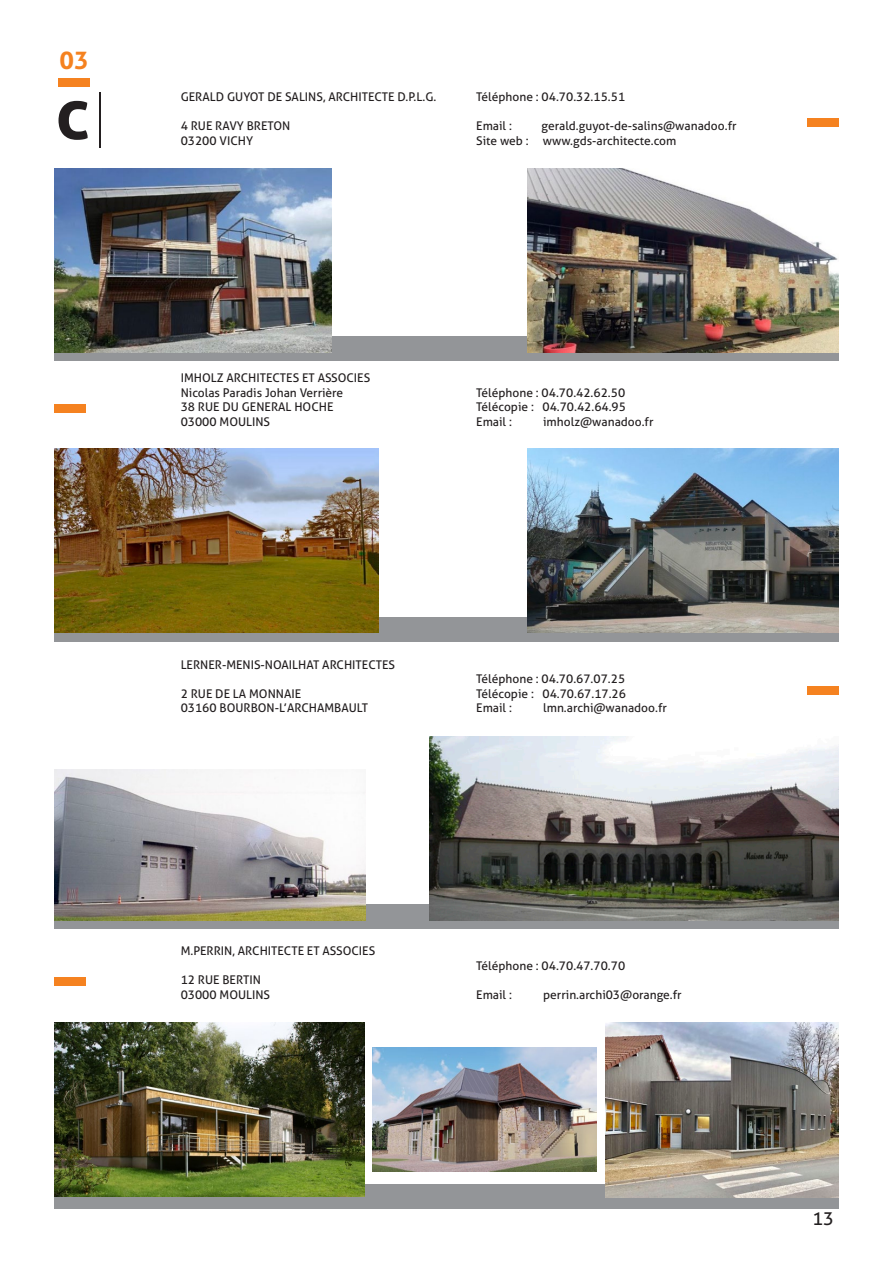
<style>
.page{position:relative;width:893px;height:1263px;background:#fff}
.page>*{position:absolute;margin:0;border:0;box-sizing:border-box;transform-origin:0 0}
.t1{font:700 24.45px "Aller";color:#f58220}
.t2{font:18px "Aller";color:#231f20}
.t3{font:12px "Aller";color:#231f20}
</style>
<div class="page">
<hr style="left:99px;top:92px;width:2px;height:56px;background:#231f20">
<svg style="left:59px;top:101px;width:29px;height:39px"></svg>
<div style="left:58px;top:78px;width:31px;height:8px;background:#f58220"></div>
<div style="left:54px;top:337px;width:785px;height:24px;background:#939598"></div>
<img style="left:54px;top:169px;width:278px;height:184px">
<img style="left:528px;top:169px;width:311px;height:184px">
<div style="left:54px;top:404px;width:31px;height:8px;background:#f58220"></div>
<div style="left:807px;top:119px;width:32px;height:8px;background:#f58220"></div>
<div style="left:54px;top:618px;width:785px;height:24px;background:#939598"></div>
<div style="left:54px;top:904px;width:785px;height:24px;background:#939598"></div>
<img style="left:54px;top:770px;width:311px;height:151px">
<div style="left:54px;top:977px;width:31px;height:8px;background:#f58220"></div>
<div style="left:807px;top:686px;width:32px;height:9px;background:#f58220"></div>
<div style="left:54px;top:1184px;width:785px;height:24px;background:#939598"></div>
<img style="left:54px;top:1023px;width:310px;height:173px">
<img style="left:605px;top:1023px;width:234px;height:174px">
<img style="left:429px;top:736px;width:410px;height:185px">
<img style="left:54px;top:448px;width:324px;height:184px">
<img style="left:528px;top:448px;width:311px;height:184px">
<img style="left:373px;top:1048px;width:223px;height:123px">
<h1 class="t1" style="left:59px;top:45px;width:31px">03</h1>
<p class="t3" style="left:181px;top:90px;width:257px">GERALD GUYOT DE SALINS, ARCHITECTE D.P.L.G.</p>
<p class="t3" style="left:181px;top:119px;width:111px">4 RUE RAVY BRETON</p>
<p class="t3" style="left:181px;top:133px;width:74px">03200 VICHY</p>
<p class="t3" style="left:476px;top:90px;width:150px">Téléphone : 04.70.32.15.51</p>
<p class="t3" style="left:476px;top:119px;width:37px">Email :</p>
<p class="t3" style="left:542px;top:119px;width:196px">gerald.guyot-de-salins@wanadoo.fr</p>
<p class="t3" style="left:476px;top:133px;width:202px">Site web : www.gds-architecte.com</p>
<p class="t3" style="left:181px;top:371px;width:191px">IMHOLZ ARCHITECTES ET ASSOCIES</p>
<p class="t3" style="left:181px;top:385px;width:164px">Nicolas Paradis Johan Verrière</p>
<p class="t3" style="left:181px;top:400px;width:154px">38 RUE DU GENERAL HOCHE</p>
<p class="t3" style="left:181px;top:414px;width:91px">03000 MOULINS</p>
<p class="t3" style="left:476px;top:385px;width:150px">Téléphone : 04.70.42.62.50</p>
<p class="t3" style="left:476px;top:400px;width:151px">Télécopie : 04.70.42.64.95</p>
<p class="t3" style="left:476px;top:414px;width:37px">Email :</p>
<p class="t3" style="left:543px;top:414px;width:112px">imholz@wanadoo.fr</p>
<p class="t3" style="left:181px;top:657px;width:216px">LERNER-MENIS-NOAILHAT ARCHITECTES</p>
<p class="t3" style="left:181px;top:686px;width:122px">2 RUE DE LA MONNAIE</p>
<p class="t3" style="left:181px;top:701px;width:189px">03160 BOURBON-L’ARCHAMBAULT</p>
<p class="t3" style="left:476px;top:672px;width:150px">Téléphone : 04.70.67.07.25</p>
<p class="t3" style="left:476px;top:686px;width:151px">Télécopie : 04.70.67.17.26</p>
<p class="t3" style="left:476px;top:701px;width:37px">Email :</p>
<p class="t3" style="left:543px;top:701px;width:125px">lmn.archi@wanadoo.fr</p>
<p class="t3" style="left:181px;top:944px;width:196px">M.PERRIN, ARCHITECTE ET ASSOCIES</p>
<p class="t3" style="left:181px;top:972px;width:82px">12 RUE BERTIN</p>
<p class="t3" style="left:181px;top:987px;width:91px">03000 MOULINS</p>
<p class="t3" style="left:476px;top:958px;width:150px">Téléphone : 04.70.47.70.70</p>
<p class="t3" style="left:476px;top:987px;width:37px">Email :</p>
<p class="t3" style="left:543px;top:987px;width:140px">perrin.archi03@orange.fr</p>
<p class="t2" style="left:812px;top:1208px;width:23px">13</p>
</div>
